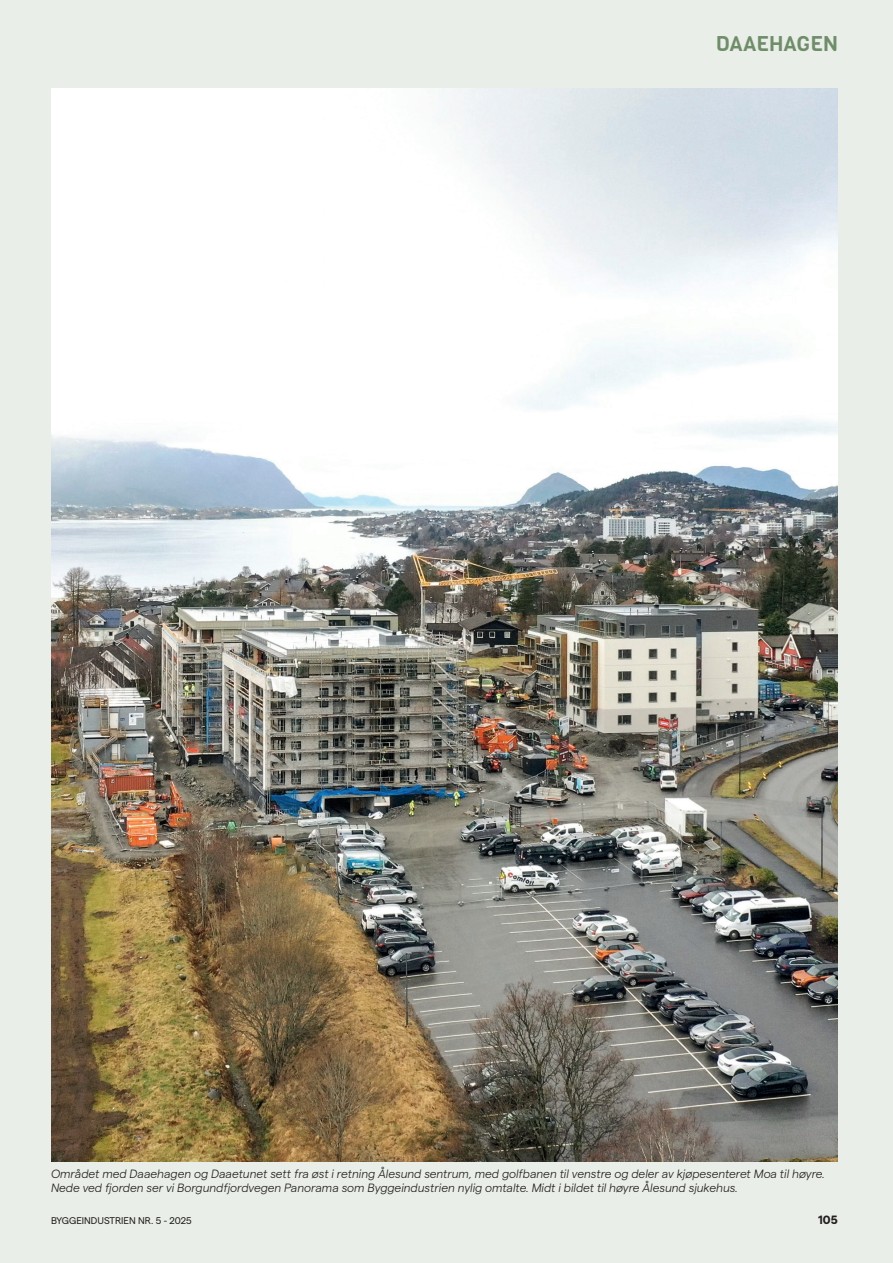
<style>
.page{position:relative;width:893px;height:1263px;background:#e9eee8}
.page>*{position:absolute;margin:0;border:0;box-sizing:border-box;transform-origin:0 0}
.t1{font:21px "Viga";color:#708d6a}
.t2{font:italic 300 12px/14.2px "Matter";color:#231f20}
.t3{font:700 12px "Matter";color:#231f20}
.t4{font:9.75px "Matter";color:#231f20}
</style>
<div class="page">
<img style="left:51px;top:88px;width:787px;height:1073px">
<h1 class="t1" style="left:716px;top:30px;width:123px">DAAEHAGEN</h1>
<p class="t2" style="left:51px;top:1166px;width:775px">Området med Daaehagen og Daaetunet sett fra øst i retning Ålesund sentrum, med golfbanen til venstre og deler av kjøpesenteret Moa til høyre.<br>Nede ved fjorden ser vi Borgundfjordvegen Panorama som Byggeindustrien nylig omtalte. Midt i bildet til høyre Ålesund sjukehus.</p>
<p class="t4" style="left:51px;top:1213px;width:142px">BYGGEINDUSTRIEN NR. 5 - 2025</p>
<p class="t3" style="left:818px;top:1211px;width:21px">105</p>
</div>
